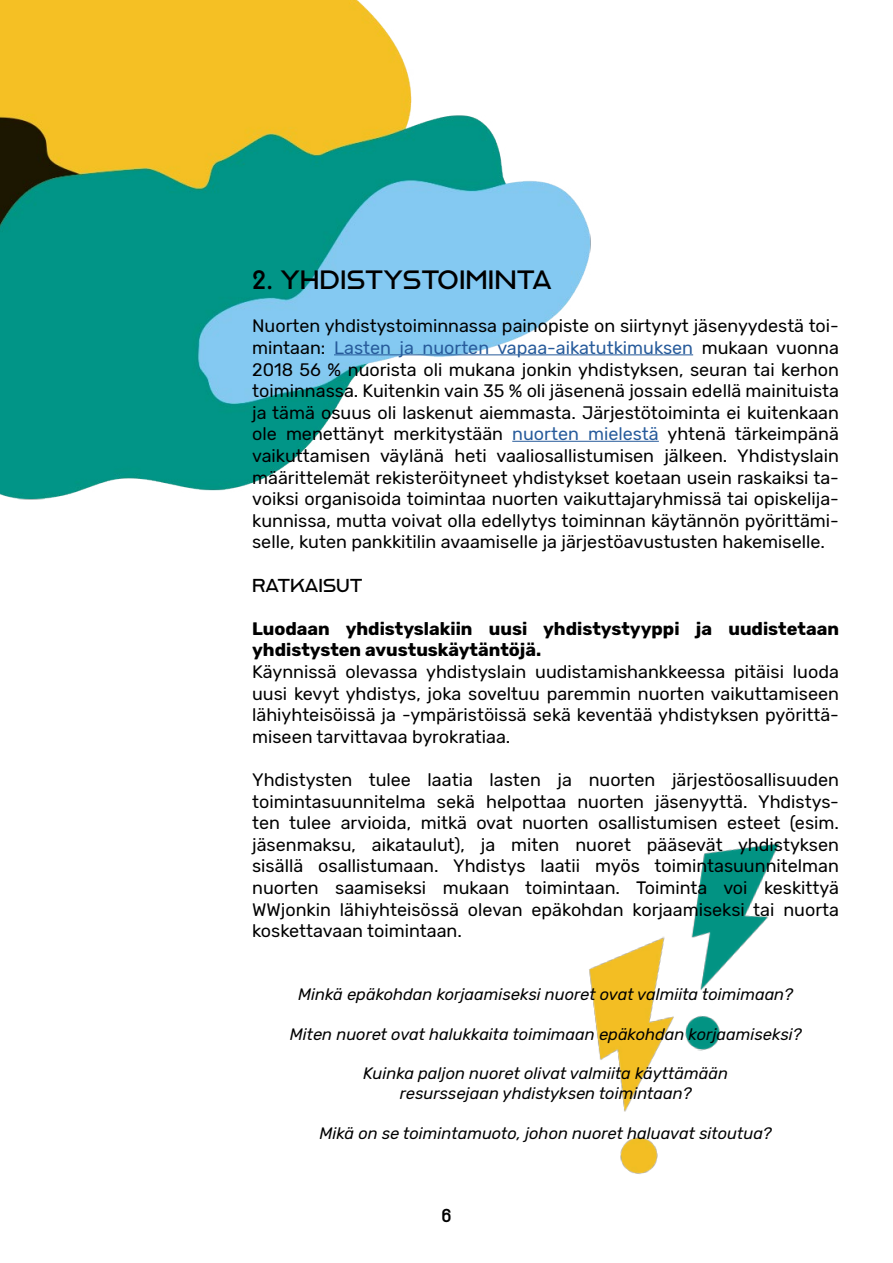
<style>
.page{position:relative;width:893px;height:1263px;background:#fff}
.page>*{position:absolute;margin:0;border:0;box-sizing:border-box;transform-origin:0 0}
.t1{font:25.5px "Reross Quadratic";color:#000}
.t2{font:18px/21.6px "Rubik";color:#000;text-align:justify}
.t3{font:700 18px/21.6px "Rubik";color:#000}
.t4{font:18px "Reross Quadratic";color:#000}
.t5{font:italic 16.5px/19.8px "Rubik";color:#000;text-align:center}
.s1{color:#275b9b}
</style>
<div class="page">
<img style="left:589px;top:943px;width:69px;height:231px">
<img style="left:650px;top:842px;width:129px;height:218px">
<img style="left:0;top:0;width:593px;height:500px">
<hr style="left:334px;top:354px;width:359px;height:1px;background:#275b9b">
<hr style="left:512px;top:441px;width:147px;height:1px;background:#275b9b">
<h1 class="t1" style="left:252px;top:263px;width:301px">2. YHDISTYSTOIMINTA</h1>
<p class="t2" style="left:252px;top:316px;width:588px">Nuorten yhdistystoiminnassa painopiste on siirtynyt jäsenyydestä toi&shy;mintaan: <span class="s1">Lasten ja nuorten vapaa-aikatutkimuksen</span> mukaan vuonna 2018 56 % nuorista oli mukana jonkin yhdistyksen, seuran tai kerhon toiminnassa. Kuitenkin vain 35 % oli jäsenenä jossain edellä mainituista ja tämä osuus oli laskenut aiemmasta. Järjestötoiminta ei kuitenkaan ole menettänyt merkitystään <span class="s1">nuorten mielestä</span> yhtenä tärkeimpänä vaikuttamisen väylänä heti vaaliosallistumisen jälkeen. Yhdistyslain määrittelemät rekisteröityneet yhdistykset koetaan usein raskaiksi ta&shy;voiksi organisoida toimintaa nuorten vaikuttajaryhmissä tai opiskelija&shy;kunnissa, mutta voivat olla edellytys toiminnan käytännön pyörittämi&shy;selle, kuten pankkitilin avaamiselle ja järjestöavustusten hakemiselle.</p>
<p class="t4" style="left:252px;top:573px;width:112px">RATKAISUT</p>
<p class="t3" style="left:252px;top:618px;width:588px">Luodaan yhdistyslakiin uusi yhdistystyyppi ja uudistetaan yhdistysten avustuskäytäntöjä.</p>
<p class="t2" style="left:252px;top:661px;width:588px">Käynnissä olevassa yhdistyslain uudistamishankkeessa pitäisi luoda uusi kevyt yhdistys, joka soveltuu paremmin nuorten vaikuttamiseen lähiyhteisöissä ja -ympäristöissä sekä keventää yhdistyksen pyörittä&shy;miseen tarvittavaa byrokratiaa.</p>
<p class="t2" style="left:252px;top:769px;width:588px">Yhdistysten tulee laatia lasten ja nuorten järjestöosallisuuden toimintasuunnitelma sekä helpottaa nuorten jäsenyyttä. Yhdistys&shy;ten tulee arvioida, mitkä ovat nuorten osallistumisen esteet (esim. jäsenmaksu, aikataulut), ja miten nuoret pääsevät yhdistyksen sisällä osallistumaan. Yhdistys laatii myös toimintasuunnitelman nuorten saamiseksi mukaan toimintaan. Toiminta voi keskittyä WWjonkin lähiyhteisössä olevan epäkohdan korjaamiseksi tai nuorta koskettavaan toimintaan.</p>
<p class="t5" style="left:298px;top:985px;width:496px">Minkä epäkohdan korjaamiseksi nuoret ovat valmiita toimimaan?</p>
<p class="t5" style="left:290px;top:1025px;width:513px">Miten nuoret ovat halukkaita toimimaan epäkohdan korjaamiseksi?</p>
<p class="t5" style="left:363px;top:1064px;width:366px">Kuinka paljon nuoret olivat valmiita käyttämään resurssejaan yhdistyksen toimintaan?</p>
<p class="t5" style="left:319px;top:1124px;width:454px">Mikä on se toimintamuoto, johon nuoret haluavat sitoutua?</p>
<p class="t4" style="left:441px;top:1204px;width:12px">6</p>
</div>
